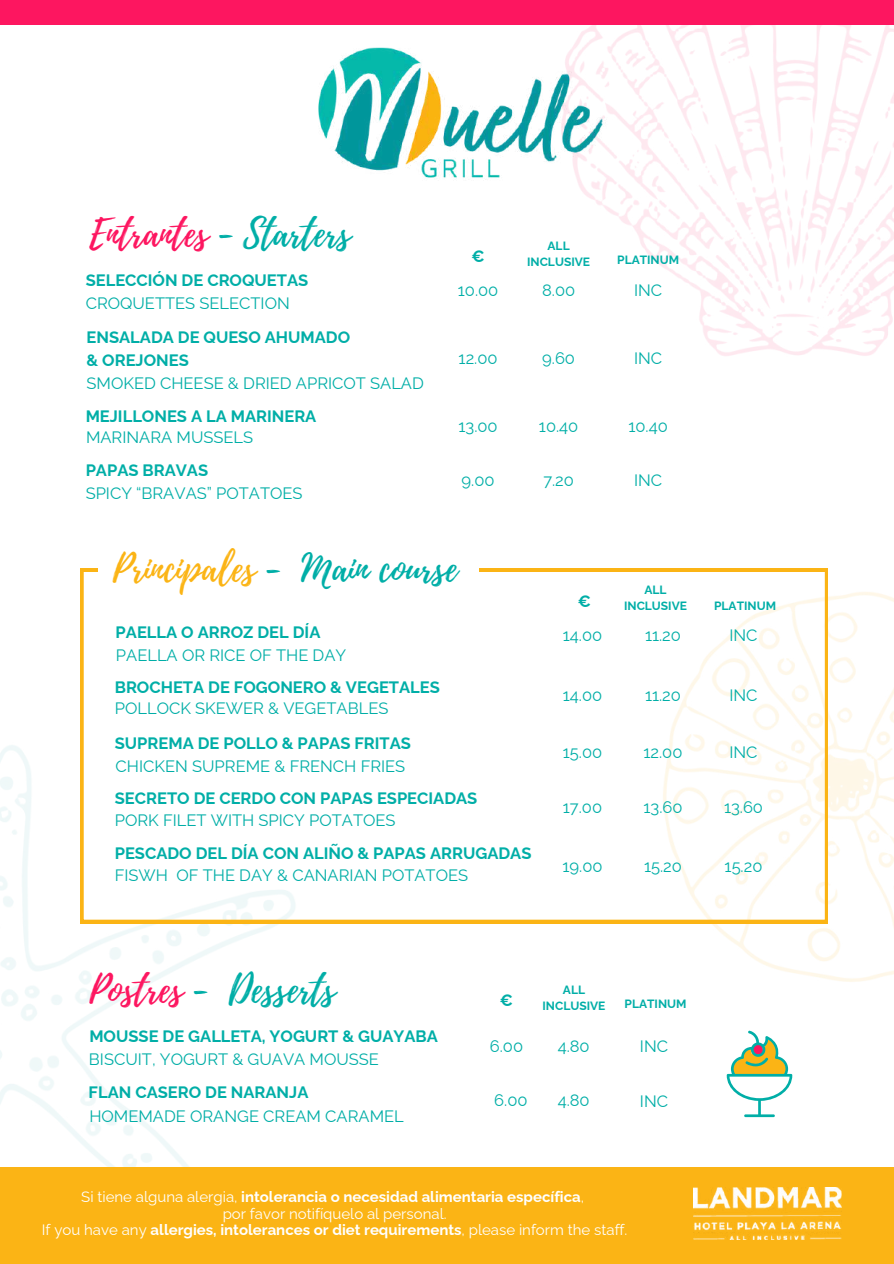
<style>
.page{position:relative;width:894px;height:1264px;background:#fff}
.page>*{position:absolute;margin:0;border:0;box-sizing:border-box;transform-origin:0 0}
.t1{font:37.5px "Playlist Script";color:#fbb415}
.t2{font:37.5px "Playlist Script";color:#fd1660}
.t3{font:37.5px "Playlist Script";color:#00aea7}
.t4{font:16.5px "Raleway";color:#00aea7}
.t5{font:700 16.5px/22.5px "Raleway";color:#00aea7}
.t6{font:15px/16.8px "Raleway";color:#fff;text-align:center}
.t7{font:700 12px/16px "Raleway";color:#00aea7;text-align:center}
.s1{color:#00aea7}
.s2{color:#fd1660}
.s3{font-weight:700}
</style>
<div class="page">
<img style="left:558px;top:568px;width:335px;height:414px">
<img style="left:0;top:745px;width:434px;height:422px">
<img style="left:582px;top:25px;width:311px;height:331px">
<img style="left:318px;top:25px;width:378px;height:166px">
<svg style="left:80px;top:568px;width:747px;height:355px"></svg>
<div style="left:98px;top:546px;width:380px;height:61px;background:#fff"></div>
<div style="left:0;top:0;width:893px;height:25px;background:#fd1660"></div>
<div style="left:0;top:1167px;width:893px;height:96px;background:#fbb415"></div>
<svg style="left:726px;top:1030px;width:66px;height:87px"></svg>
<img style="left:693px;top:1187px;width:148px;height:52px">
<h1 class="t2" style="left:89px;top:206px;width:262px">Entrantes <span class="s1">- Starters</span></h1>
<p class="t5" style="left:86px;top:269px;width:224px">SELECCIÓN DE CROQUETAS</p>
<p class="t4" style="left:86px;top:293px;width:205px">CROQUETTES SELECTION</p>
<p class="t5" style="left:86px;top:326px;width:265px">ENSALADA DE QUESO AHUMADO &amp; OREJONES</p>
<p class="t4" style="left:86px;top:374px;width:339px">SMOKED CHEESE &amp; DRIED APRICOT SALAD</p>
<p class="t5" style="left:86px;top:405px;width:232px">MEJILLONES A LA MARINERA</p>
<p class="t4" style="left:86px;top:428px;width:169px">MARINARA MUSSELS</p>
<p class="t5" style="left:86px;top:459px;width:124px">PAPAS BRAVAS</p>
<p class="t4" style="left:86px;top:483px;width:218px">SPICY “BRAVAS” POTATOES</p>
<p class="t5" style="left:471px;top:245px;width:15px">€</p>
<p class="t7" style="left:527px;top:237px;width:64px">ALL<br>INCLUSIVE</p>
<p class="t7" style="left:617px;top:252px;width:63px">PLATINUM</p>
<p class="t4" style="left:458px;top:280px;width:42px">10.00</p>
<p class="t4" style="left:542px;top:280px;width:35px">8.00</p>
<p class="t4" style="left:634px;top:280px;width:30px">INC</p>
<p class="t4" style="left:458px;top:348px;width:40px">12.00</p>
<p class="t4" style="left:542px;top:348px;width:34px">9.60</p>
<p class="t4" style="left:634px;top:348px;width:30px">INC</p>
<p class="t4" style="left:458px;top:416px;width:41px">13.00</p>
<p class="t4" style="left:539px;top:416px;width:41px">10.40</p>
<p class="t4" style="left:628px;top:416px;width:41px">10.40</p>
<p class="t4" style="left:461px;top:470px;width:34px">9.00</p>
<p class="t4" style="left:543px;top:470px;width:32px">7.20</p>
<p class="t4" style="left:634px;top:470px;width:30px">INC</p>
<h1 class="t1" style="left:113px;top:541px;width:346px">Principales <span class="s1">- Main course</span></h1>
<p class="t5" style="left:116px;top:620px;width:206px">PAELLA O ARROZ DEL DÍA</p>
<p class="t4" style="left:116px;top:645px;width:232px">PAELLA OR RICE OF THE DAY</p>
<p class="t5" style="left:115px;top:675px;width:326px">BROCHETA DE FOGONERO &amp; VEGETALES</p>
<p class="t4" style="left:115px;top:698px;width:275px">POLLOCK SKEWER &amp; VEGETABLES</p>
<p class="t5" style="left:115px;top:732px;width:298px">SUPREMA DE POLLO &amp; PAPAS FRITAS</p>
<p class="t4" style="left:116px;top:756px;width:291px">CHICKEN SUPREME &amp; FRENCH FRIES</p>
<p class="t5" style="left:115px;top:787px;width:364px">SECRETO DE CERDO CON PAPAS ESPECIADAS</p>
<p class="t4" style="left:115px;top:810px;width:282px">PORK FILET WITH SPICY POTATOES</p>
<p class="t5" style="left:115px;top:841px;width:418px">PESCADO DEL DÍA CON ALIÑO &amp; PAPAS ARRUGADAS</p>
<p class="t4" style="left:115px;top:865px;width:355px">FISWH OF THE DAY &amp; CANARIAN POTATOES</p>
<p class="t5" style="left:577px;top:590px;width:15px">€</p>
<p class="t7" style="left:624px;top:581px;width:64px">ALL<br>INCLUSIVE</p>
<p class="t4" style="left:562px;top:625px;width:41px">14.00</p>
<p class="t4" style="left:645px;top:625px;width:37px">11.20</p>
<p class="t4" style="left:562px;top:685px;width:41px">14.00</p>
<p class="t4" style="left:645px;top:685px;width:37px">11.20</p>
<p class="t4" style="left:562px;top:742px;width:41px">15.00</p>
<p class="t4" style="left:643px;top:742px;width:40px">12.00</p>
<p class="t4" style="left:562px;top:797px;width:41px">17.00</p>
<p class="t4" style="left:643px;top:797px;width:41px">13.60</p>
<p class="t4" style="left:562px;top:856px;width:42px">19.00</p>
<p class="t4" style="left:644px;top:856px;width:39px">15.20</p>
<p class="t7" style="left:714px;top:597px;width:63px">PLATINUM</p>
<p class="t4" style="left:729px;top:625px;width:30px">INC</p>
<p class="t4" style="left:729px;top:685px;width:30px">INC</p>
<p class="t4" style="left:729px;top:742px;width:30px">INC</p>
<p class="t4" style="left:723px;top:797px;width:41px">13.60</p>
<p class="t4" style="left:724px;top:856px;width:39px">15.20</p>
<h1 class="t3" style="left:89px;top:963px;width:247px"><span class="s2">Postres</span> - Desserts</h1>
<p class="t5" style="left:89px;top:1025px;width:350px">MOUSSE DE GALLETA, YOGURT &amp; GUAYABA</p>
<p class="t4" style="left:89px;top:1049px;width:291px">BISCUIT, YOGURT &amp; GUAVA MOUSSE</p>
<p class="t5" style="left:89px;top:1080px;width:221px">FLAN CASERO DE NARANJA</p>
<p class="t4" style="left:89px;top:1106px;width:316px">HOMEMADE ORANGE CREAM CARAMEL</p>
<p class="t5" style="left:500px;top:988px;width:15px">€</p>
<p class="t7" style="left:542px;top:981px;width:64px">ALL<br>INCLUSIVE</p>
<p class="t7" style="left:624px;top:995px;width:63px">PLATINUM</p>
<p class="t4" style="left:490px;top:1036px;width:35px">6.00</p>
<p class="t4" style="left:557px;top:1036px;width:33px">4.80</p>
<p class="t4" style="left:639px;top:1036px;width:30px">INC</p>
<p class="t4" style="left:494px;top:1090px;width:35px">6.00</p>
<p class="t4" style="left:557px;top:1090px;width:33px">4.80</p>
<p class="t4" style="left:639px;top:1091px;width:30px">INC</p>
<p class="t6" style="left:42px;top:1187px;width:587px">Si tiene alguna alergia, <span class="s3">intolerancia o necesidad alimentaria específica</span>,<br>por favor notifíquelo al personal.<br>If you have any <span class="s3">allergies, intolerances or diet requirements</span>, please inform the staff.</p>
</div>
